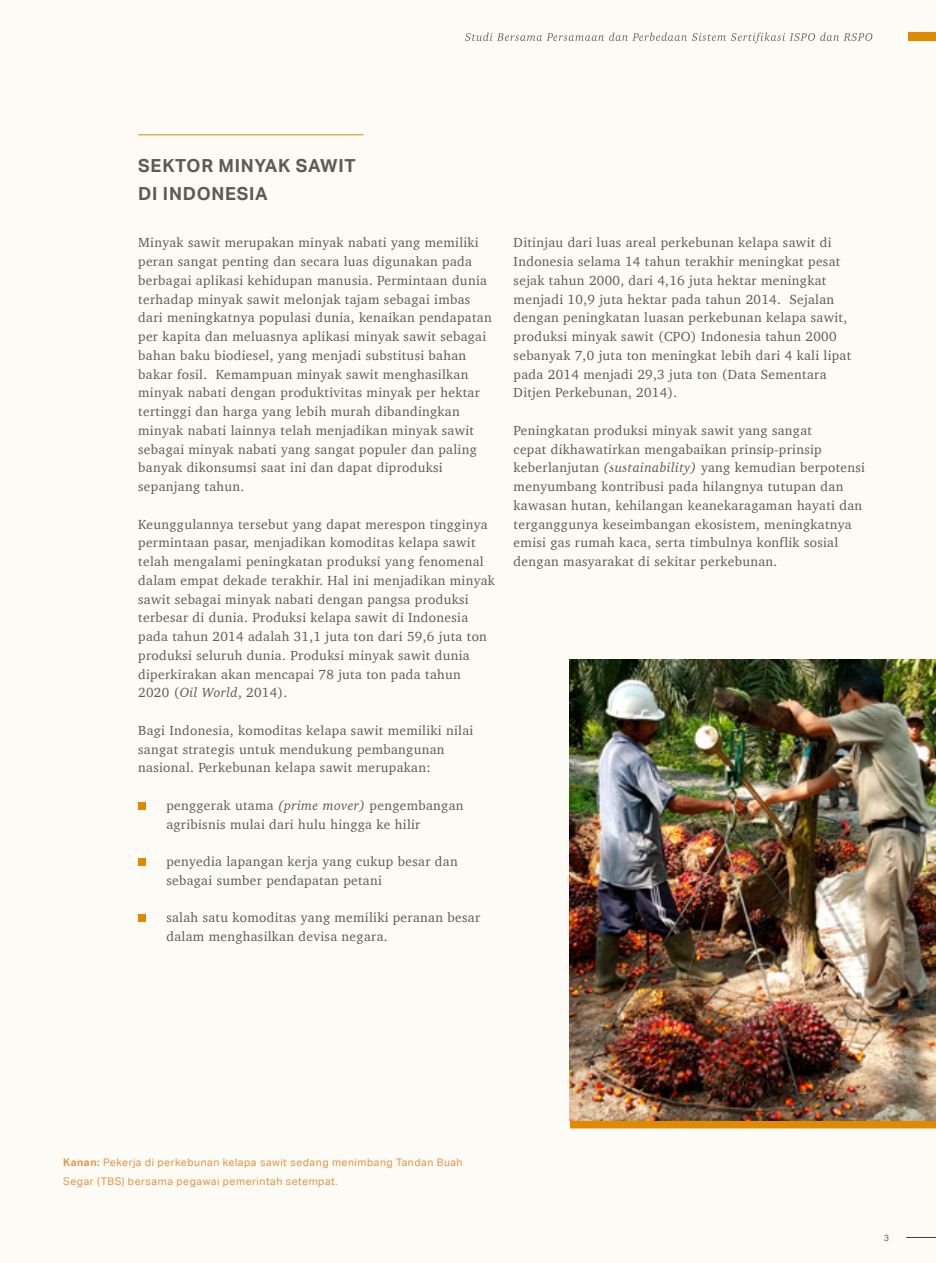
<style>
.page{position:relative;width:936px;height:1263px;background:#fff}
.page>*{position:absolute;margin:0;border:0;box-sizing:border-box;transform-origin:0 0}
.t1{font:700 18px/28px "Aktiv Grotesk Corp";letter-spacing:.04em;color:#5e5a59}
.t2{font:13.5px/18.8px "Charter";letter-spacing:.025em;color:#5e5a59}
.t3{font:10.5px/18.8px "Aktiv Grotesk Corp";letter-spacing:.05em;color:#e19546}
.t4{font:9px "Aktiv Grotesk Corp";color:#676767}
.s1{font-style:italic}
.s2{font-weight:700}
</style>
<div class="page">
<div style="left:0;top:0;width:935px;height:1263px;background:#fdfbf6"></div>
<hr style="left:138px;top:135px;width:225px;height:1px;background:#df8a00">
<div style="left:138px;top:802px;width:8px;height:8px;background:#df8a00"></div>
<div style="left:138px;top:858px;width:8px;height:8px;background:#df8a00"></div>
<div style="left:138px;top:915px;width:8px;height:7px;background:#df8a00"></div>
<img style="left:570px;top:660px;width:365px;height:461px">
<div style="left:570px;top:1121px;width:365px;height:7px;background:#df8a00"></div>
<div style="left:907px;top:32px;width:28px;height:9px;background:#df8a00"></div>
<svg style="left:906px;top:1237px;width:29px;height:1px"></svg>
<svg style="left:465px;top:33px;width:407px;height:10px"></svg>
<h1 class="t1" style="left:138px;top:151px;width:219px">SEKTOR MINYAK SAWIT<br>DI INDONESIA</h1>
<p class="t2" style="left:138px;top:233px;width:355px">Minyak sawit merupakan minyak nabati yang memiliki peran sangat penting dan secara luas digunakan pada berbagai aplikasi kehidupan manusia. Permintaan dunia terhadap minyak sawit melonjak tajam sebagai imbas dari meningkatnya populasi dunia, kenaikan pendapatan per kapita dan meluasnya aplikasi minyak sawit sebagai bahan baku biodiesel, yang menjadi substitusi bahan bakar fosil. Kemampuan minyak sawit menghasilkan minyak nabati dengan produktivitas minyak per hektar tertinggi dan harga yang lebih murah dibandingkan minyak nabati lainnya telah menjadikan minyak sawit sebagai minyak nabati yang sangat populer dan paling banyak dikonsumsi saat ini dan dapat diproduksi sepanjang tahun.</p>
<p class="t2" style="left:138px;top:514px;width:358px">Keunggulannya tersebut yang dapat merespon tingginya permintaan pasar, menjadikan komoditas kelapa sawit telah mengalami peningkatan produksi yang fenomenal dalam empat dekade terakhir. Hal ini menjadikan minyak sawit sebagai minyak nabati dengan pangsa produksi terbesar di dunia. Produksi kelapa sawit di Indonesia pada tahun 2014 adalah 31,1 juta ton dari 59,6 juta ton produksi seluruh dunia. Produksi minyak sawit dunia diperkirakan akan mencapai 78 juta ton pada tahun 2020 (<span class="s1">Oil World</span>, 2014).</p>
<p class="t2" style="left:138px;top:721px;width:336px">Bagi Indonesia, komoditas kelapa sawit memiliki nilai sangat strategis untuk mendukung pembangunan nasional. Perkebunan kelapa sawit merupakan:</p>
<p class="t2" style="left:166px;top:796px;width:299px">penggerak utama <span class="s1">(prime mover)</span> pengembangan agribisnis mulai dari hulu hingga ke hilir</p>
<p class="t2" style="left:166px;top:852px;width:293px">penyedia lapangan kerja yang cukup besar dan sebagai sumber pendapatan petani</p>
<p class="t2" style="left:166px;top:908px;width:315px">salah satu komoditas yang memiliki peranan besar dalam menghasilkan devisa negara.</p>
<p class="t2" style="left:513px;top:233px;width:339px">Ditinjau dari luas areal perkebunan kelapa sawit di Indonesia selama 14 tahun terakhir meningkat pesat sejak tahun 2000, dari 4,16 juta hektar meningkat menjadi 10,9 juta hektar pada tahun 2014. Sejalan dengan peningkatan luasan perkebunan kelapa sawit, produksi minyak sawit (CPO) Indonesia tahun 2000 sebanyak 7,0 juta ton meningkat lebih dari 4 kali lipat pada 2014 menjadi 29,3 juta ton (Data Sementara Ditjen Perkebunan, 2014).</p>
<p class="t2" style="left:513px;top:421px;width:353px">Peningkatan produksi minyak sawit yang sangat<br>cepat dikhawatirkan mengabaikan prinsip-prinsip keberlanjutan <span class="s1">(sustainability)</span> yang kemudian berpotensi menyumbang kontribusi pada hilangnya tutupan dan kawasan hutan, kehilangan keanekaragaman hayati dan terganggunya keseimbangan ekosistem, meningkatnya emisi gas rumah kaca, serta timbulnya konflik sosial dengan masyarakat di sekitar perkebunan.</p>
<p class="t3" style="left:63px;top:1153px;width:401px"><span class="s2">Kanan:</span> Pekerja di perkebunan kelapa sawit sedang menimbang Tandan Buah<br>Segar (TBS) bersama pegawai pemerintah setempat.</p>
<p class="t4" style="left:883px;top:1232px;width:7px">3</p>
</div>
